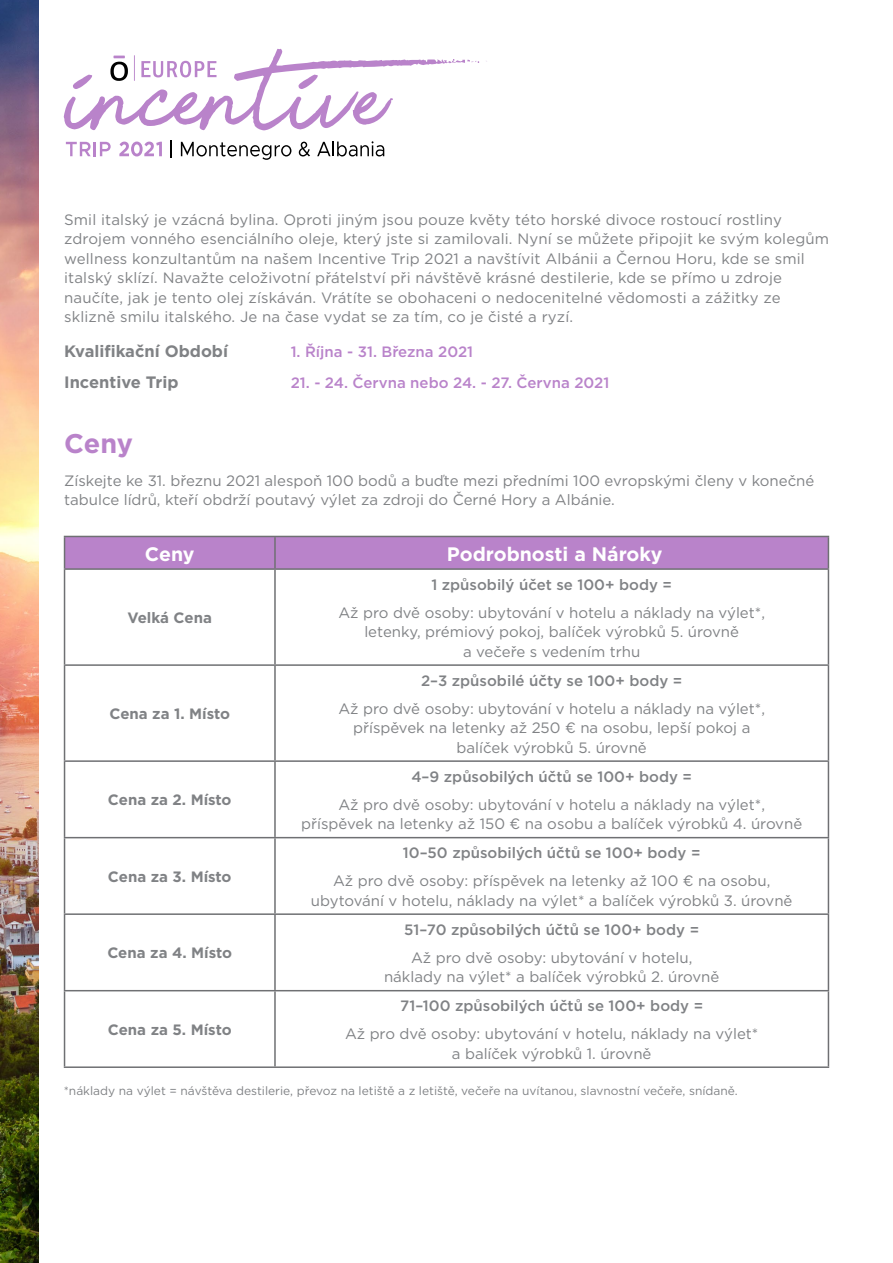
<style>
.page{position:relative;width:893px;height:1263px;background:#fff}
.page>*{position:absolute;margin:0;border:0;box-sizing:border-box;transform-origin:0 0}
.t1{font:700 27px "Gotham";color:#b983ca}
.t2{font:700 19.5px "Gotham";color:#fff}
.t3{font:700 16.5px "Gotham";color:#808285}
.t4{font:15px/19.5px "Gotham";color:#808285;text-align:center}
.t5{font:500 15px "Gotham";color:#808285}
.t6{font:700 15px "Gotham";color:#808285}
.t7{font:500 15px "Gotham";color:#b983ca}
.t8{font:12px "Gotham";color:#808285}
</style>
<div class="page">
<img style="left:0;top:0;width:38px;height:1263px">
<svg style="left:64px;top:49px;width:423px;height:81px"></svg>
<svg style="left:66px;top:142px;width:45px;height:14px"></svg>
<svg style="left:170px;top:141px;width:1px;height:17px"></svg>
<svg style="left:181px;top:142px;width:110px;height:18px"></svg>
<svg style="left:299px;top:142px;width:11px;height:14px"></svg>
<svg style="left:317px;top:141px;width:67px;height:15px"></svg>
<svg style="left:119px;top:142px;width:43px;height:14px"></svg>
<div style="left:65px;top:537px;width:763px;height:31px;background:#b983ca"></div>
<hr style="left:64px;top:536px;width:211px;height:1px;background:#6f7073">
<hr style="left:64px;top:537px;width:1px;height:31px;background:#6f7073">
<hr style="left:275px;top:536px;width:554px;height:1px;background:#6f7073">
<hr style="left:274px;top:537px;width:2px;height:31px;background:#6f7073">
<hr style="left:828px;top:537px;width:1px;height:31px;background:#6f7073">
<hr style="left:64px;top:568px;width:211px;height:2px;background:#6f7073">
<hr style="left:64px;top:570px;width:1px;height:94px;background:#6f7073">
<hr style="left:275px;top:568px;width:554px;height:2px;background:#6f7073">
<hr style="left:274px;top:570px;width:2px;height:94px;background:#6f7073">
<hr style="left:828px;top:570px;width:1px;height:94px;background:#6f7073">
<hr style="left:64px;top:664px;width:211px;height:2px;background:#6f7073">
<hr style="left:64px;top:666px;width:1px;height:94px;background:#6f7073">
<hr style="left:275px;top:664px;width:554px;height:2px;background:#6f7073">
<hr style="left:274px;top:666px;width:2px;height:94px;background:#6f7073">
<hr style="left:828px;top:666px;width:1px;height:94px;background:#6f7073">
<hr style="left:64px;top:760px;width:211px;height:2px;background:#6f7073">
<hr style="left:64px;top:762px;width:1px;height:75px;background:#6f7073">
<hr style="left:275px;top:760px;width:554px;height:2px;background:#6f7073">
<hr style="left:274px;top:762px;width:2px;height:75px;background:#6f7073">
<hr style="left:828px;top:762px;width:1px;height:75px;background:#6f7073">
<hr style="left:64px;top:837px;width:211px;height:1px;background:#6f7073">
<hr style="left:64px;top:838px;width:1px;height:75px;background:#6f7073">
<hr style="left:275px;top:837px;width:554px;height:1px;background:#6f7073">
<hr style="left:274px;top:838px;width:2px;height:75px;background:#6f7073">
<hr style="left:828px;top:838px;width:1px;height:75px;background:#6f7073">
<hr style="left:64px;top:913px;width:211px;height:2px;background:#6f7073">
<hr style="left:64px;top:915px;width:1px;height:75px;background:#6f7073">
<hr style="left:275px;top:913px;width:554px;height:2px;background:#6f7073">
<hr style="left:274px;top:915px;width:2px;height:75px;background:#6f7073">
<hr style="left:828px;top:915px;width:1px;height:75px;background:#6f7073">
<hr style="left:64px;top:990px;width:211px;height:1px;background:#6f7073">
<hr style="left:64px;top:991px;width:1px;height:75px;background:#6f7073">
<hr style="left:275px;top:990px;width:554px;height:1px;background:#6f7073">
<hr style="left:274px;top:991px;width:2px;height:75px;background:#6f7073">
<hr style="left:828px;top:991px;width:1px;height:75px;background:#6f7073">
<hr style="left:64px;top:1066px;width:211px;height:2px;background:#6f7073">
<hr style="left:275px;top:1066px;width:554px;height:2px;background:#6f7073">
<p class="t4" style="left:64px;top:209px;width:766px;text-align:left">Smil italský je vzácná bylina. Oproti jiným jsou pouze květy této horské divoce rostoucí rostliny zdrojem vonného esenciálního oleje, který jste si zamilovali. Nyní se můžete připojit ke svým kolegům wellness konzultantům na našem Incentive Trip 2021 a navštívit Albánii a Černou Horu, kde se smil italský sklízí. Navažte celoživotní přátelství při návštěvě krásné destilerie, kde se přímo u zdroje naučíte, jak je tento olej získáván. Vrátíte se obohaceni o nedocenitelné vědomosti a zážitky ze sklizně smilu italského. Je na čase vydat se za tím, co je čisté a ryzí.</p>
<p class="t3" style="left:64px;top:341px;width:165px">Kvalifikační Období</p>
<p class="t7" style="left:291px;top:342px;width:184px">1. Října - 31. Března 2021</p>
<p class="t3" style="left:64px;top:372px;width:116px">Incentive Trip</p>
<p class="t7" style="left:291px;top:373px;width:320px">21. - 24. Června nebo 24. - 27. Června 2021</p>
<h1 class="t1" style="left:64px;top:426px;width:70px">Ceny</h1>
<p class="t4" style="left:64px;top:470px;width:752px;text-align:left">Získejte ke 31. březnu 2021 alespoň 100 bodů a buďte mezi předními 100 evropskými členy v konečné tabulce lídrů, kteří obdrží poutavý výlet za zdroji do Černé Hory a Albánie.</p>
<h2 class="t2" style="left:145px;top:541px;width:51px">Ceny</h2>
<h2 class="t2" style="left:447px;top:541px;width:217px">Podrobnosti a Nároky</h2>
<p class="t6" style="left:128px;top:608px;width:86px">Velká Cena</p>
<p class="t6" style="left:109px;top:704px;width:122px">Cena za 1. Místo</p>
<p class="t6" style="left:108px;top:790px;width:125px">Cena za 2. Místo</p>
<p class="t6" style="left:108px;top:867px;width:125px">Cena za 3. Místo</p>
<p class="t6" style="left:107px;top:943px;width:126px">Cena za 4. Místo</p>
<p class="t5" style="left:431px;top:574px;width:242px">1 způsobilý účet se 100+ body =</p>
<p class="t4" style="left:338px;top:602px;width:428px">Až pro dvě osoby: ubytování v hotelu a náklady na výlet*, letenky, prémiový pokoj, balíček výrobků 5. úrovně<br>a večeře s vedením trhu</p>
<p class="t5" style="left:421px;top:670px;width:263px">2–3 způsobilé účty se 100+ body =</p>
<p class="t4" style="left:338px;top:698px;width:428px">Až pro dvě osoby: ubytování v hotelu a náklady na výlet*, příspěvek na letenky až 250 € na osobu, lepší pokoj a balíček výrobků 5. úrovně</p>
<p class="t5" style="left:411px;top:766px;width:282px">4–9 způsobilých účtů se 100+ body =</p>
<p class="t4" style="left:301px;top:794px;width:502px">Až pro dvě osoby: ubytování v hotelu a náklady na výlet*, příspěvek na letenky až 150 € na osobu a balíček výrobků 4. úrovně</p>
<p class="t5" style="left:403px;top:843px;width:299px">10–50 způsobilých účtů se 100+ body =</p>
<p class="t4" style="left:311px;top:871px;width:483px">Až pro dvě osoby: příspěvek na letenky až 100 € na osobu, ubytování v hotelu, náklady na výlet* a balíček výrobků 3. úrovně</p>
<p class="t5" style="left:404px;top:919px;width:296px">51–70 způsobilých účtů se 100+ body =</p>
<p class="t4" style="left:384px;top:947px;width:337px">Až pro dvě osoby: ubytování v hotelu, náklady na výlet* a balíček výrobků 2. úrovně</p>
<p class="t5" style="left:400px;top:996px;width:304px">71–100 způsobilých účtů se 100+ body =</p>
<p class="t4" style="left:345px;top:1024px;width:415px">Až pro dvě osoby: ubytování v hotelu, náklady na výlet* a balíček výrobků 1. úrovně</p>
<p class="t8" style="left:64px;top:1083px;width:676px">*náklady na výlet = návštěva destilerie, převoz na letiště a z letiště, večeře na uvítanou, slavnostní večeře, snídaně.</p>
<p class="t6" style="left:108px;top:1020px;width:125px">Cena za 5. Místo</p>
</div>
